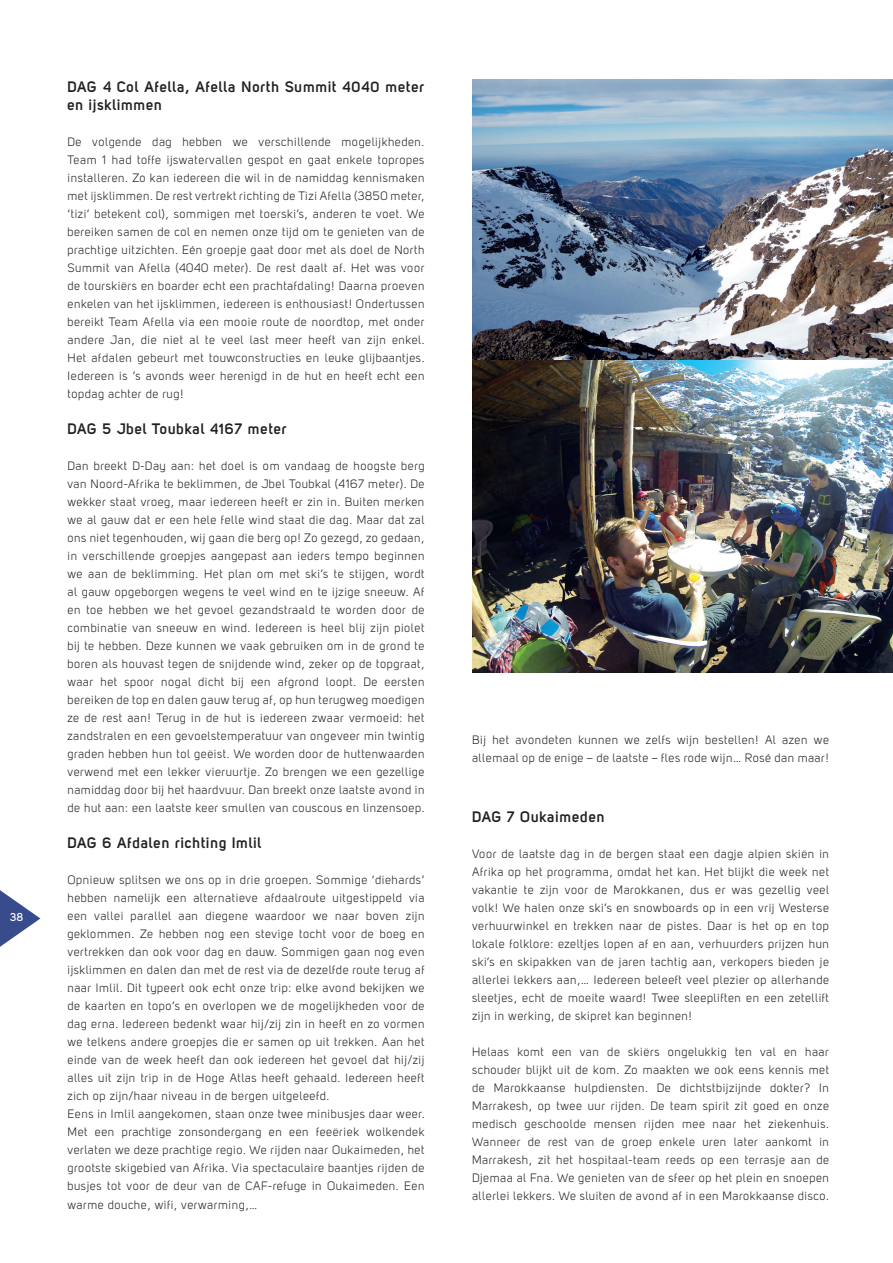
<style>
.page{position:relative;width:893px;height:1263px;background:#fff}
.page>*{position:absolute;margin:0;border:0;box-sizing:border-box;transform-origin:0 0}
.t1{font:700 15px/18px "Uni Sans Semi";letter-spacing:.05em;color:#231f20}
.t2{font:12px/18px "Uni Sans Book";letter-spacing:.05em;color:#231f20;text-align:justify}
.t3{font:11.55px "Code Pro Demo";color:#fff}
</style>
<div class="page">
<svg style="left:0;top:890px;width:40px;height:57px"></svg>
<img style="left:472px;top:359px;width:421px;height:314px">
<img style="left:472px;top:80px;width:421px;height:279px">
<p class="t3" style="left:10px;top:911px;width:15px">38</p>
<p class="t1" style="left:67px;top:78px;width:358px">DAG 4 Col Afella, Afella North Summit 4040 meter en ijsklimmen</p>
<p class="t2" style="left:67px;top:133px;width:358px">De volgende dag hebben we verschillende mogelijkheden.<br>Team 1 had toffe ijswatervallen gespot en gaat enkele topropes installeren. Zo kan iedereen die wil in de namiddag kennismaken met ijsklimmen. De rest vertrekt richting de Tizi Afella (3850 meter, ‘tizi’ betekent col), sommigen met toerski’s, anderen te voet. We bereiken samen de col en nemen onze tijd om te genieten van de prachtige uitzichten. Eén groepje gaat door met als doel de North Summit van Afella (4040 meter). De rest daalt af. Het was voor de tourskiërs en boarder echt een prachtafdaling! Daarna proeven enkelen van het ijsklimmen, iedereen is enthousiast! Ondertussen bereikt Team Afella via een mooie route de noordtop, met onder andere Jan, die niet al te veel last meer heeft van zijn enkel.<br>Het afdalen gebeurt met touwconstructies en leuke glijbaantjes.<br>Iedereen is ’s avonds weer herenigd in de hut en heeft echt een topdag achter de rug!</p>
<p class="t1" style="left:67px;top:420px;width:221px">DAG 5 Jbel Toubkal 4167 meter</p>
<p class="t2" style="left:67px;top:457px;width:358px">Dan breekt D-Day aan: het doel is om vandaag de hoogste berg van Noord-Afrika te beklimmen, de Jbel Toubkal (4167 meter). De wekker staat vroeg, maar iedereen heeft er zin in. Buiten merken we al gauw dat er een hele felle wind staat die dag. Maar dat zal ons niet tegenhouden, wij gaan die berg op! Zo gezegd, zo gedaan, in verschillende groepjes aangepast aan ieders tempo beginnen we aan de beklimming. Het plan om met ski’s te stijgen, wordt al gauw opgeborgen wegens te veel wind en te ijzige sneeuw. Af en toe hebben we het gevoel gezandstraald te worden door de combinatie van sneeuw en wind. Iedereen is heel blij zijn piolet bij te hebben. Deze kunnen we vaak gebruiken om in de grond te boren als houvast tegen de snijdende wind, zeker op de topgraat, waar het spoor nogal dicht bij een afgrond loopt. De eersten bereiken de top en dalen gauw terug af, op hun terugweg moedigen ze de rest aan! Terug in de hut is iedereen zwaar vermoeid: het zandstralen en een gevoelstemperatuur van ongeveer min twintig graden hebben hun tol geëist. We worden door de huttenwaarden verwend met een lekker vieruurtje. Zo brengen we een gezellige namiddag door bij het haardvuur. Dan breekt onze laatste avond in de hut aan: een laatste keer smullen van couscous en linzensoep.</p>
<p class="t1" style="left:67px;top:834px;width:195px">DAG 6 Afdalen richting Imlil</p>
<p class="t2" style="left:67px;top:871px;width:358px;text-align:left">Opnieuw splitsen we ons op in drie groepen. Sommige ‘diehards’ hebben namelijk een alternatieve afdaalroute uitgestippeld via een vallei parallel aan diegene waardoor we naar boven zijn geklommen. Ze hebben nog een stevige tocht voor de boeg en vertrekken dan ook voor dag en dauw. Sommigen gaan nog even ijsklimmen en dalen dan met de rest via de dezelfde route terug af naar Imlil. Dit typeert ook echt onze trip: elke avond bekijken we de kaarten en topo’s en overlopen we de mogelijkheden voor de dag erna. Iedereen bedenkt waar hij/zij zin in heeft en zo vormen we telkens andere groepjes die er samen op uit trekken. Aan het einde van de week heeft dan ook iedereen het gevoel dat hij/zij alles uit zijn trip in de Hoge Atlas heeft gehaald. Iedereen heeft zich op zijn/haar niveau in de bergen uitgeleefd.<br>Eens in Imlil aangekomen, staan onze twee minibusjes daar weer.<br>Met een prachtige zonsondergang en een feeëriek wolkendek verlaten we deze prachtige regio. We rijden naar Oukaimeden, het grootste skigebied van Afrika. Via spectaculaire baantjes rijden de busjes tot voor de deur van de CAF-refuge in Oukaimeden. Een warme douche, wifi, verwarming,…</p>
<p class="t2" style="left:472px;top:731px;width:358px">Bij het avondeten kunnen we zelfs wijn bestellen! Al azen we allemaal op de enige – de laatste – fles rode wijn… Rosé dan maar!</p>
<p class="t1" style="left:472px;top:808px;width:134px">DAG 7 Oukaimeden</p>
<p class="t2" style="left:472px;top:845px;width:358px">Voor de laatste dag in de bergen staat een dagje alpien skiën in Afrika op het programma, omdat het kan. Het blijkt die week net vakantie te zijn voor de Marokkanen, dus er was gezellig veel volk! We halen onze ski’s en snowboards op in een vrij Westerse verhuurwinkel en trekken naar de pistes. Daar is het op en top lokale folklore: ezeltjes lopen af en aan, verhuurders prijzen hun ski’s en skipakken van de jaren tachtig aan, verkopers bieden je allerlei lekkers aan,… Iedereen beleeft veel plezier op allerhande sleetjes, echt de moeite waard! Twee sleepliften en een zetellift zijn in werking, de skipret kan beginnen!</p>
<p class="t2" style="left:472px;top:1043px;width:358px">Helaas komt een van de skiërs ongelukkig ten val en haar schouder blijkt uit de kom. Zo maakten we ook eens kennis met de Marokkaanse hulpdiensten. De dichtstbijzijnde dokter? In Marrakesh, op twee uur rijden. De team spirit zit goed en onze medisch geschoolde mensen rijden mee naar het ziekenhuis.<br>Wanneer de rest van de groep enkele uren later aankomt in Marrakesh, zit het hospitaal-team reeds op een terrasje aan de Djemaa al Fna. We genieten van de sfeer op het plein en snoepen allerlei lekkers. We sluiten de avond af in een Marokkaanse disco.</p>
</div>
